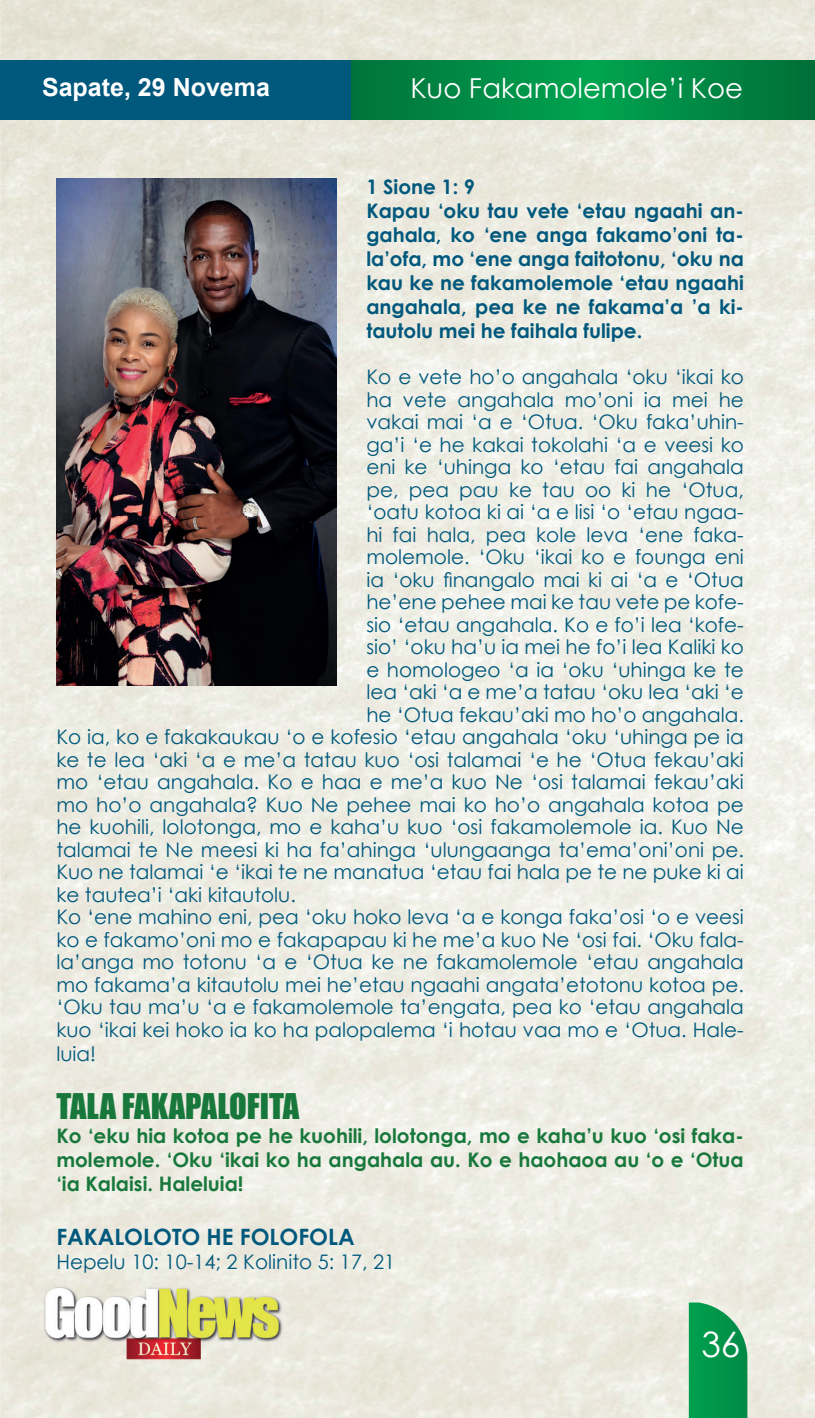
<style>
.page{position:relative;width:815px;height:1418px;background:#fff}
.page>*{position:absolute;margin:0;border:0;box-sizing:border-box;transform-origin:0 0}
.t1{font:35px "Century Gothic";color:#fff}
.t2{font:32.5px "Impact";color:#18783c}
.t3{font:27.5px "Century Gothic";color:#fff}
.t4{font:700 25px "Arial";color:#fff}
.t5{font:700 22.5px "Century Gothic";color:#00587c}
.t6{font:20px "Century Gothic";color:#00587c}
.t7{font:700 20px/24px "Century Gothic";color:#00587c}
.t8{font:700 20px/24px "Century Gothic";color:#18783c;text-align:justify}
</style>
<div class="page">
<img style="left:0;top:0;width:815px;height:1417px">
<svg style="left:351px;top:60px;width:464px;height:60px;background:#008944"></svg>
<div style="left:0;top:60px;width:351px;height:60px;background:#00587c"></div>
<svg style="left:689px;top:1302px;width:58px;height:115px;background:#189e59"></svg>
<img style="left:39px;top:1285px;width:246px;height:76px">
<img style="left:56px;top:178px;width:280px;height:508px">
<p class="t4" style="left:42px;top:69px;width:229px">Sapate, 29 Novema</p>
<h3 class="t3" style="left:410px;top:69px;width:334px">Kuo Fakamolemole’i Koe</h3>
<p class="t7" style="left:366px;top:173px;width:379px">1 Sione 1: 9<br>Kapau ‘oku tau vete ‘etau ngaahi an&shy;gahala, ko ‘ene anga fakamo’oni ta&shy;la’ofa, mo ‘ene anga faitotonu, ‘oku na kau ke ne fakamolemole ‘etau ngaahi angahala, pea ke ne fakama’a ’a ki&shy;tautolu mei he faihala fulipe.</p>
<p class="t6" style="left:366px;top:363px;width:379px">Ko e vete ho’o angahala ‘oku ‘ikai ko</p>
<p class="t6" style="left:366px;top:385px;width:379px">ha vete angahala mo’oni ia mei he</p>
<p class="t6" style="left:366px;top:408px;width:379px">vakai mai ‘a e ‘Otua. ‘Oku faka’uhin-</p>
<p class="t6" style="left:366px;top:430px;width:379px">ga’i ‘e he kakai tokolahi ‘a e veesi ko</p>
<p class="t6" style="left:366px;top:453px;width:379px">eni ke ‘uhinga ko ‘etau fai angahala</p>
<p class="t6" style="left:366px;top:475px;width:379px">pe, pea pau ke tau oo ki he ‘Otua,</p>
<p class="t6" style="left:366px;top:498px;width:379px">‘oatu kotoa ki ai ‘a e lisi ‘o ‘etau ngaa-</p>
<p class="t6" style="left:366px;top:520px;width:379px">hi fai hala, pea kole leva ‘ene faka-</p>
<p class="t6" style="left:366px;top:543px;width:379px">molemole. ‘Oku ‘ikai ko e founga eni</p>
<p class="t6" style="left:366px;top:565px;width:379px">ia ‘oku finangalo mai ki ai ‘a e ‘Otua</p>
<p class="t6" style="left:366px;top:588px;width:379px">he’ene pehee mai ke tau vete pe kofe-</p>
<p class="t6" style="left:366px;top:610px;width:379px">sio ‘etau angahala. Ko e fo’i lea ‘kofe-</p>
<p class="t6" style="left:366px;top:633px;width:379px">sio’ ‘oku ha’u ia mei he fo’i lea Kaliki ko</p>
<p class="t6" style="left:366px;top:655px;width:379px">e homologeo ‘a ia ‘oku ‘uhinga ke te</p>
<p class="t6" style="left:366px;top:678px;width:379px">lea ‘aki ‘a e me’a tatau ‘oku lea ‘aki ‘e</p>
<p class="t6" style="left:366px;top:700px;width:379px">he ‘Otua fekau’aki mo ho’o angahala.</p>
<p class="t6" style="left:56px;top:723px;width:689px">Ko ia, ko e fakakaukau ‘o e kofesio ‘etau angahala ‘oku ‘uhinga pe ia</p>
<p class="t6" style="left:56px;top:745px;width:689px">ke te lea ‘aki ‘a e me’a tatau kuo ‘osi talamai ‘e he ‘Otua fekau’aki</p>
<p class="t6" style="left:56px;top:768px;width:689px">mo ‘etau angahala. Ko e haa e me’a kuo Ne ‘osi talamai fekau’aki</p>
<p class="t6" style="left:56px;top:790px;width:689px">mo ho’o angahala? Kuo Ne pehee mai ko ho’o angahala kotoa pe</p>
<p class="t6" style="left:56px;top:813px;width:689px">he kuohili, lolotonga, mo e kaha’u kuo ‘osi fakamolemole ia. Kuo Ne</p>
<p class="t6" style="left:56px;top:835px;width:689px">talamai te Ne meesi ki ha fa’ahinga ‘ulungaanga ta’ema’oni’oni pe.</p>
<p class="t6" style="left:56px;top:858px;width:689px">Kuo ne talamai ‘e ‘ikai te ne manatua ‘etau fai hala pe te ne puke ki ai</p>
<p class="t6" style="left:56px;top:880px;width:241px">ke tautea’i ‘aki kitautolu.</p>
<p class="t6" style="left:56px;top:903px;width:689px">Ko ‘ene mahino eni, pea ‘oku hoko leva ‘a e konga faka’osi ‘o e veesi</p>
<p class="t6" style="left:56px;top:925px;width:689px">ko e fakamo’oni mo e fakapapau ki he me’a kuo Ne ‘osi fai. ‘Oku fala-</p>
<p class="t6" style="left:56px;top:948px;width:689px">la’anga mo totonu ‘a e ‘Otua ke ne fakamolemole ‘etau angahala</p>
<p class="t6" style="left:56px;top:970px;width:689px">mo fakama’a kitautolu mei he’etau ngaahi angata’etotonu kotoa pe.</p>
<p class="t6" style="left:56px;top:993px;width:689px">‘Oku tau ma’u ‘a e fakamolemole ta’engata, pea ko ‘etau angahala</p>
<p class="t6" style="left:56px;top:1015px;width:689px">kuo ‘ikai kei hoko ia ko ha palopalema ‘i hotau vaa mo e ‘Otua. Hale-</p>
<p class="t6" style="left:56px;top:1039px;width:41px">luia!</p>
<h2 class="t2" style="left:56px;top:1080px;width:245px">TALA FAKAPALOFITA</h2>
<p class="t8" style="left:56px;top:1122px;width:689px">Ko ‘eku hia kotoa pe he kuohili, lolotonga, mo e kaha’u kuo ‘osi faka&shy;molemole. ‘Oku ‘ikai ko ha angahala au. Ko e haohaoa au ‘o e ‘Otua ‘ia Kalaisi. Haleluia!</p>
<p class="t5" style="left:56px;top:1219px;width:300px">FAKALOLOTO HE FOLOFOLA</p>
<p class="t6" style="left:56px;top:1247px;width:341px">Hepelu 10: 10-14; 2 Kolinito 5: 17, 21</p>
<h1 class="t1" style="left:701px;top:1319px;width:40px">36</h1>
</div>
